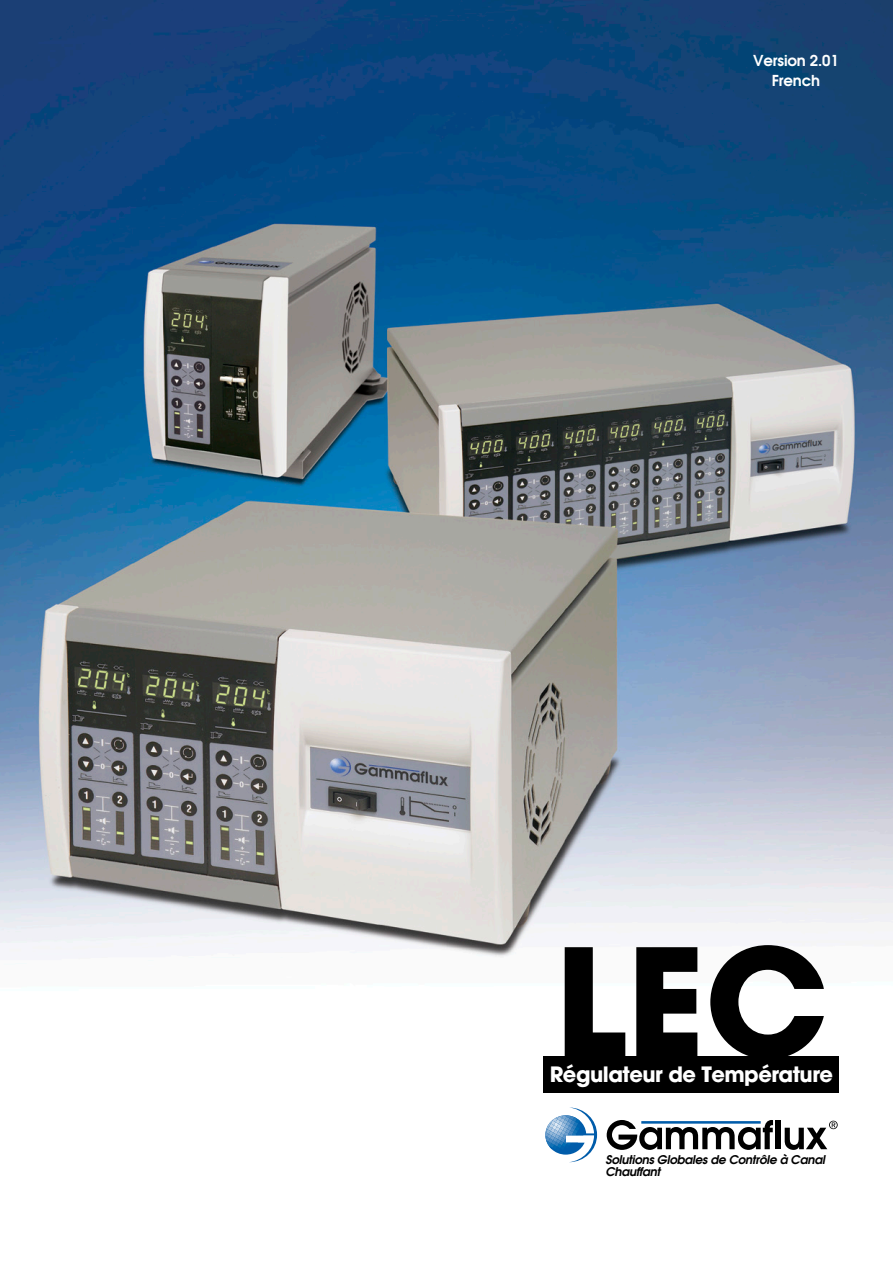
<style>
.page{position:relative;width:893px;height:1263px;background:#fff}
.page>*{position:absolute;margin:0;border:0;box-sizing:border-box;transform-origin:0 0}
.t1{font:700 21px "Avant Garde";letter-spacing:-.025em;color:#fff}
.t2{font:600 15px "Avant Garde";letter-spacing:-.01em;color:#fff}
.t3{font:italic 600 12px/12px "Avant Garde";color:#000}
</style>
<div class="page">
<img style="left:0;top:0;width:893px;height:1163px">
<svg style="left:565px;top:947px;width:60px;height:109px"></svg>
<svg style="left:636px;top:947px;width:61px;height:109px"></svg>
<svg style="left:710px;top:945px;width:114px;height:111px"></svg>
<div style="left:543px;top:1056px;width:296px;height:37px;background:#000"></div>
<div style="left:775px;top:1120px;width:5px;height:29px;background:#000"></div>
<svg style="left:785px;top:1121px;width:53px;height:29px"></svg>
<svg style="left:607px;top:1120px;width:166px;height:30px"></svg>
<svg style="left:545px;top:1107px;width:52px;height:55px"></svg>
<p class="t2" style="left:753px;top:51px;width:87px">Version 2.01</p>
<p class="t2" style="left:772px;top:70px;width:50px">French</p>
<p class="t1" style="left:550px;top:1061px;width:285px">Régulateur de Température</p>
<p class="t3" style="left:605px;top:1154px;width:224px">SolutionsGlobalesde Contrôle à Canal<br>Chauffant</p>
</div>
